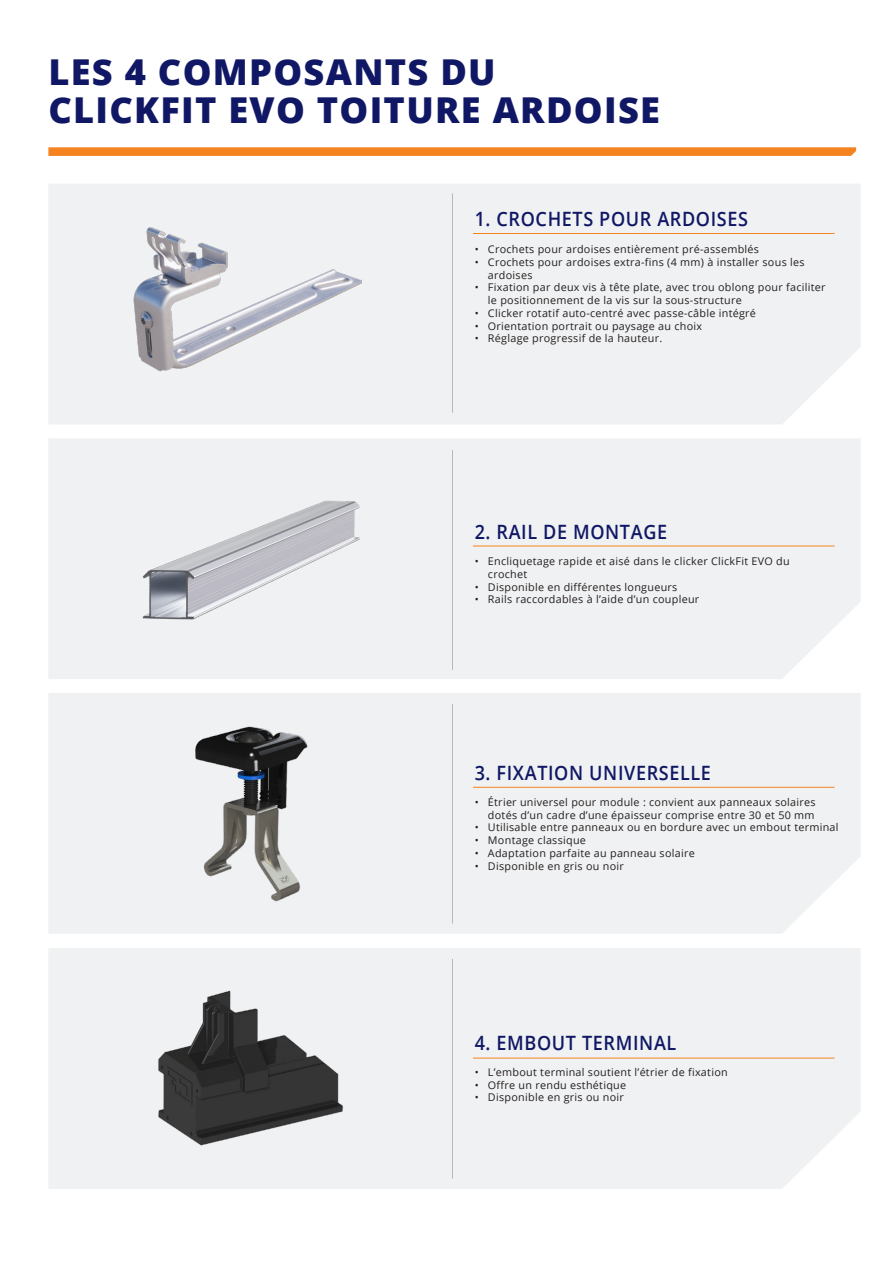
<style>
.page{position:relative;width:893px;height:1263px;background:#fff}
.page>*{position:absolute;margin:0;border:0;box-sizing:border-box;transform-origin:0 0}
.t1{font:800 35.7px/38px "Open Sans";letter-spacing:.035em;color:#101865}
.t2{font:600 19.8px "Open Sans";letter-spacing:.035em;color:#101865;scale:.91 1}
.t3{font:10.65px/12.8px "Open Sans";letter-spacing:.025em;color:#231f20}
</style>
<div class="page">
<div style="left:49px;top:184px;width:812px;height:240px;background:#f0f1f2"></div>
<div style="left:49px;top:948px;width:812px;height:241px;background:#f0f1f2"></div>
<div style="left:49px;top:693px;width:812px;height:241px;background:#f0f1f2"></div>
<svg style="left:48px;top:147px;width:808px;height:9px"></svg>
<div style="left:49px;top:438px;width:812px;height:241px;background:#f0f1f2"></div>
<hr style="left:473px;top:546px;width:361px;height:1px;background:#f58420">
<hr style="left:452px;top:450px;width:1px;height:220px;background:#57585a">
<img style="left:138px;top:497px;width:225px;height:126px">
<hr style="left:452px;top:704px;width:1px;height:220px;background:#57585a">
<img style="left:191px;top:725px;width:119px;height:176px">
<hr style="left:452px;top:959px;width:1px;height:219px;background:#57585a">
<img style="left:154px;top:988px;width:193px;height:159px">
<hr style="left:452px;top:193px;width:1px;height:220px;background:#57585a">
<hr style="left:473px;top:233px;width:361px;height:1px;background:#f58420">
<hr style="left:473px;top:787px;width:361px;height:1px;background:#f58420">
<hr style="left:473px;top:1058px;width:361px;height:1px;background:#f58420">
<img style="left:99px;top:207px;width:262px;height:192px">
<p class="t1" style="left:48px;top:51px;width:613px">LES 4 COMPOSANTS DU<br>CLICKFIT EVO TOITURE ARDOISE</p>
<p class="t2" style="left:475px;top:205px;width:302px">1. CROCHETS POUR ARDOISES</p>
<p class="t3" style="left:475px;top:243px;width:286px">• Crochets pour ardoises entièrement pré-assemblés</p>
<p class="t3" style="left:488px;top:255px;width:318px;text-indent:-13px">• Crochets pour ardoises extra-fins (4 mm) à installer sous les ardoises</p>
<p class="t3" style="left:488px;top:281px;width:339px;text-indent:-13px">• Fixation par deux vis à tête plate, avec trou oblong pour faciliter le positionnement de la vis sur la sous-structure</p>
<p class="t3" style="left:475px;top:306px;width:283px">• Clicker rotatif auto-centré avec passe-câble intégré</p>
<p class="t3" style="left:475px;top:319px;width:229px">• Orientation portrait ou paysage au choix</p>
<p class="t3" style="left:475px;top:332px;width:189px">• Réglage progressif de la hauteur.</p>
<p class="t2" style="left:475px;top:518px;width:213px">2. RAIL DE MONTAGE</p>
<p class="t3" style="left:488px;top:554px;width:303px;text-indent:-13px">• Encliquetage rapide et aisé dans le clicker ClickFit EVO du crochet</p>
<p class="t3" style="left:475px;top:580px;width:204px">• Disponible en différentes longueurs</p>
<p class="t3" style="left:475px;top:593px;width:226px">• Rails raccordables à l’aide d’un coupleur</p>
<p class="t2" style="left:475px;top:759px;width:261px">3. FIXATION UNIVERSELLE</p>
<p class="t3" style="left:475px;top:795px;width:342px;text-align:right">• Étrier universel pour module : convient aux panneaux solaires dotés d’un cadre d’une épaisseur comprise entre 30 et 50 mm</p>
<p class="t3" style="left:475px;top:821px;width:365px">• Utilisable entre panneaux ou en bordure avec un embout terminal</p>
<p class="t3" style="left:475px;top:834px;width:113px">• Montage classique</p>
<p class="t3" style="left:475px;top:846px;width:221px">• Adaptation parfaite au panneau solaire</p>
<p class="t3" style="left:475px;top:859px;width:151px">• Disponible en gris ou noir</p>
<p class="t2" style="left:475px;top:1029px;width:223px">4. EMBOUT TERMINAL</p>
<p class="t3" style="left:475px;top:1065px;width:254px">• L’embout terminal soutient l’étrier de fixation</p>
<p class="t3" style="left:475px;top:1078px;width:153px">• Offre un rendu esthétique</p>
<p class="t3" style="left:475px;top:1091px;width:151px">• Disponible en gris ou noir</p>
</div>
